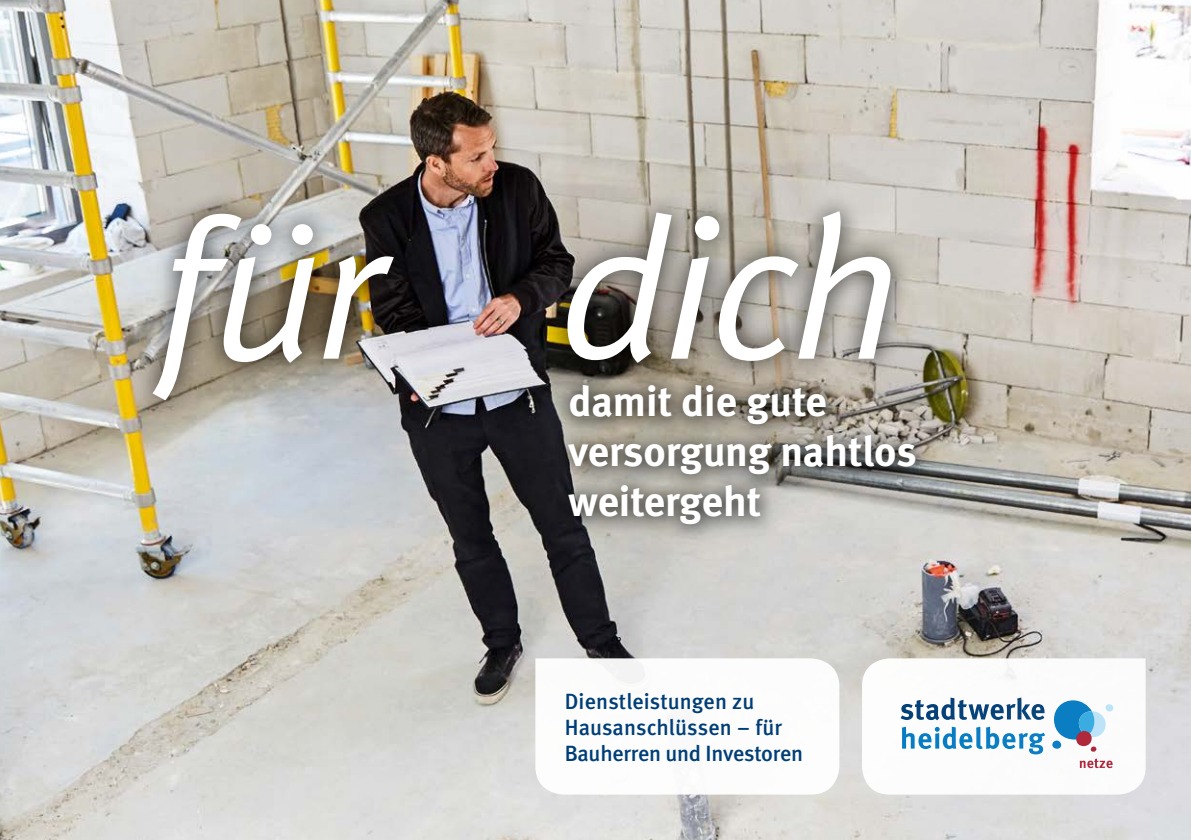
<style>
.page{position:relative;width:1191px;height:840px;background:#fff}
.page>*{position:absolute;margin:0;border:0;box-sizing:border-box;transform-origin:0 0}
.t1{font:italic 200px "Meta Normal";letter-spacing:-.03em;color:#fff}
.t2{font:700 42px/50px "Meta";color:#fff}
.t3{font:500 22px/26px "Meta";color:#003e77}
</style>
<div class="page">
<img style="left:0;top:0;width:1191px;height:839px">
<svg style="left:862px;top:658px;width:283px;height:136px"></svg>
<div style="left:549px;top:365px;width:393px;height:186px;background:#000;opacity:.2"></div>
<div style="left:554px;top:371px;width:376px;height:168px;background:#000;opacity:.75"></div>
<div style="left:133px;top:190px;width:779px;height:230px;background:#000;opacity:.75"></div>
<svg style="left:535px;top:658px;width:304px;height:136px"></svg>
<h1 class="t1" style="left:157px;top:173px;width:746px">für dich</h1>
<h2 class="t2" style="left:568px;top:375px;width:349px">damit die gute versorgung nahtlos weitergeht</h2>
<p class="t3" style="left:565px;top:688px;width:240px">Dienstleistungen zu<br>Hausanschlüssen – für<br>Bauherren und Investoren</p>
</div>
